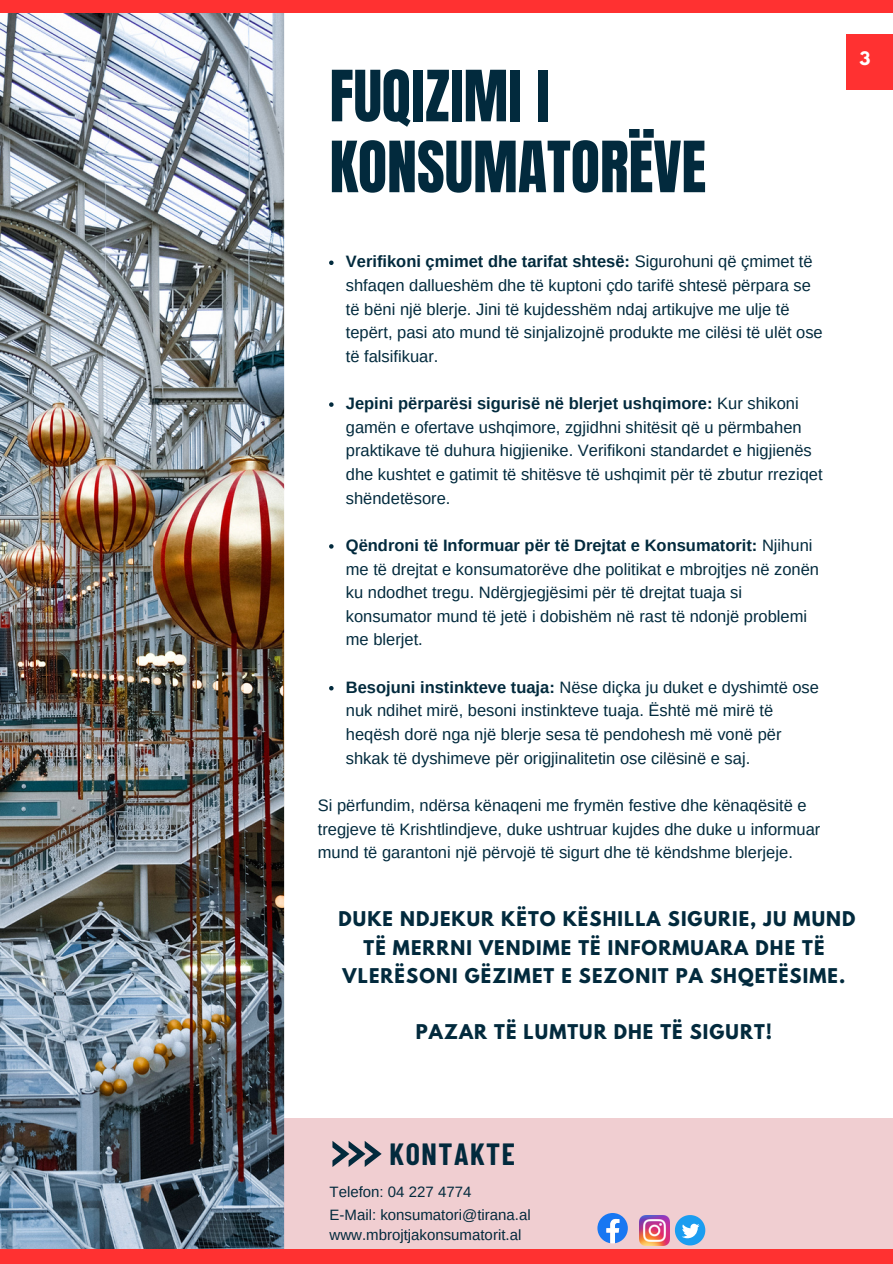
<style>
.page{position:relative;width:893px;height:1264px;background:#fff}
.page>*{position:absolute;margin:0;border:0;box-sizing:border-box;transform-origin:0 0}
.t1{font:60px/70.8px "Anton";color:#022a3d}
.t2{font:700 30px "Barlow Condensed";letter-spacing:.05em;color:#022a3d}
.t3{font:700 18px/28.2px "League Spartan";letter-spacing:.06em;color:#022a3d;text-align:center}
.t4{font:16.5px/23.7px "Arimo";color:#022a3d}
.t5{font:700 16.5px "League Spartan";color:#fff}
.t6{font:15px "Arimo";color:#022a3d}
.s1{font-weight:700}
</style>
<div class="page">
<img style="left:0;top:12px;width:284px;height:1237px">
<div style="left:0;top:0;width:892px;height:12px;background:#ff3131"></div>
<div style="left:284px;top:1118px;width:608px;height:145px;background:#f0ced1"></div>
<div style="left:0;top:1249px;width:892px;height:14px;background:#ff3131"></div>
<svg style="left:332px;top:1141px;width:49px;height:25px"></svg>
<div style="left:846px;top:34px;width:46px;height:55px;background:#ff3131"></div>
<svg style="left:597px;top:1213px;width:30px;height:30px"></svg>
<img style="left:639px;top:1215px;width:30px;height:30px">
<svg style="left:674px;top:1215px;width:31px;height:30px"></svg>
<svg style="left:329px;top:260px;width:4px;height:5px"></svg>
<svg style="left:329px;top:402px;width:4px;height:5px"></svg>
<svg style="left:329px;top:544px;width:4px;height:4px"></svg>
<svg style="left:329px;top:686px;width:4px;height:4px"></svg>
<p class="t1" style="left:329px;top:62px;width:378px">FUQIZIMI I<br>KONSUMATORËVE</p>
<p class="t4" style="left:346px;top:250px;width:478px"><span class="s1">Verifikoni çmimet dhe tarifat shtesë:</span> Sigurohuni që çmimet të shfaqen dallueshëm dhe të kuptoni çdo tarifë shtesë përpara se të bëni një blerje. Jini të kujdesshëm ndaj artikujve me ulje të tepërt, pasi ato mund të sinjalizojnë produkte me cilësi të ulët ose të falsifikuar.</p>
<p class="t4" style="left:346px;top:391px;width:478px"><span class="s1">Jepini përparësi sigurisë në blerjet ushqimore:</span> Kur shikoni gamën e ofertave ushqimore, zgjidhni shitësit që u përmbahen praktikave të duhura higjienike. Verifikoni standardet e higjienës dhe kushtet e gatimit të shitësve të ushqimit për të zbutur rreziqet shëndetësore.</p>
<p class="t4" style="left:346px;top:533px;width:474px"><span class="s1">Qëndroni të Informuar për të Drejtat e Konsumatorit:</span> Njihuni me të drejtat e konsumatorëve dhe politikat e mbrojtjes në zonën ku ndodhet tregu. Ndërgjegjësimi për të drejtat tuaja si konsumator mund të jetë i dobishëm në rast të ndonjë problemi me blerjet.</p>
<p class="t4" style="left:346px;top:675px;width:474px"><span class="s1">Besojuni instinkteve tuaja:</span> Nëse diçka ju duket e dyshimtë ose nuk ndihet mirë, besoni instinkteve tuaja. Është më mirë të heqësh dorë nga një blerje sesa të pendohesh më vonë për shkak të dyshimeve për origjinalitetin ose cilësinë e saj.</p>
<p class="t4" style="left:318px;top:793px;width:504px">Si përfundim, ndërsa kënaqeni me frymën festive dhe kënaqësitë e tregjeve të Krishtlindjeve, duke ushtruar kujdes dhe duke u informuar mund të garantoni një përvojë të sigurt dhe të këndshme blerjeje.</p>
<p class="t5" style="left:859px;top:51px;width:12px">3</p>
<p class="t3" style="left:338px;top:907px;width:518px">DUKE NDJEKUR KËTO KËSHILLA SIGURIE, JU MUND<br>TË MERRNI VENDIME TË INFORMUARA DHE TË<br>VLERËSONI GËZIMET E SEZONIT PA SHQETËSIME.</p>
<p class="t3" style="left:416px;top:1019px;width:358px">PAZAR TË LUMTUR DHE TË SIGURT!</p>
<p class="t2" style="left:389px;top:1135px;width:127px">KONTAKTE</p>
<p class="t6" style="left:329px;top:1183px;width:143px">Telefon: 04 227 4774</p>
<p class="t6" style="left:329px;top:1206px;width:203px">E-Mail: konsumatori@tirana.al</p>
<p class="t6" style="left:329px;top:1226px;width:193px">www.mbrojtjakonsumatorit.al</p>
</div>
